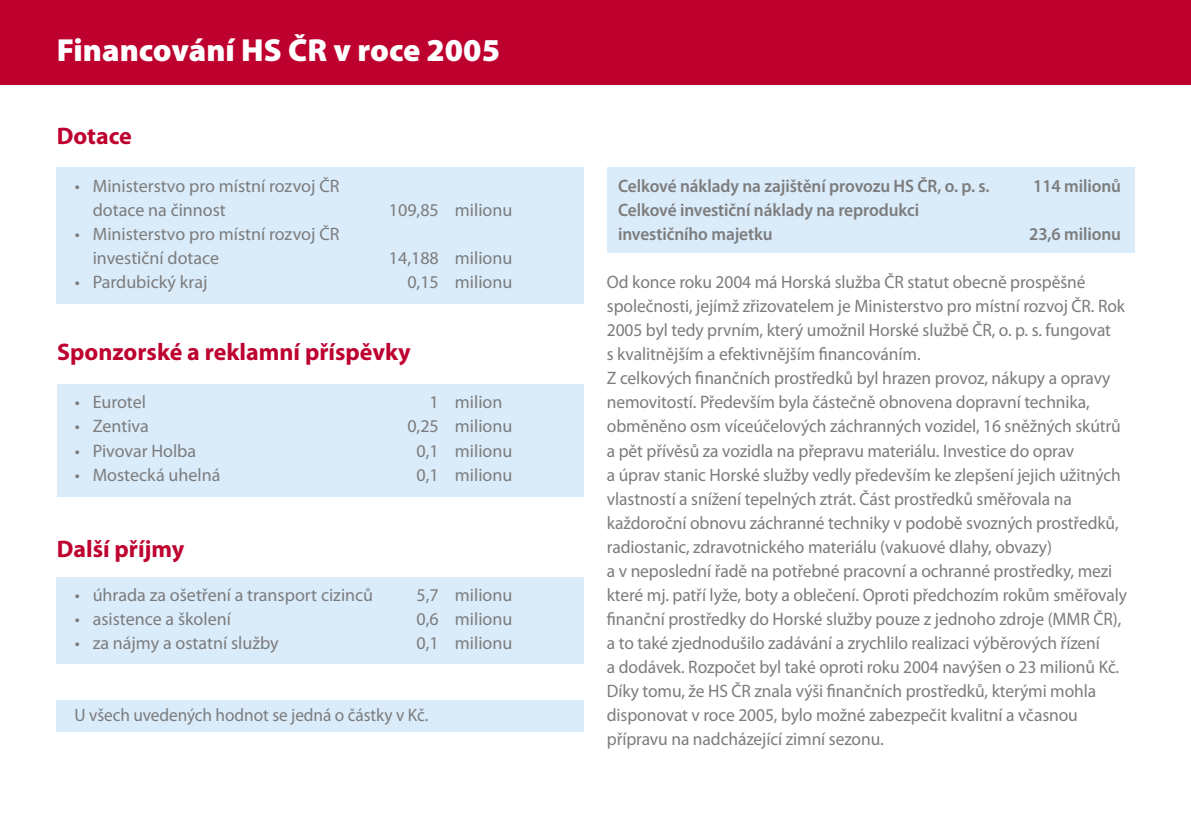
<style>
.page{position:relative;width:1191px;height:840px;background:#fff}
.page>*{position:absolute;margin:0;border:0;box-sizing:border-box;transform-origin:0 0}
.t1{font:900 32px "Myriad Pro";color:#fff}
.t2{font:700 24px "Myriad Pro";color:#be002f}
.t3{font:18px/24px "Myriad Pro";letter-spacing:-.005em;color:#7c7c7c}
.t4{font:600 18px/24px "Myriad Pro";letter-spacing:-.005em;color:#7c7c7c;scale:.96 1}
.t5{font:18px "Myriad Pro";letter-spacing:-.005em;color:#7c7c7c;scale:.96 1}
</style>
<div class="page">
<div style="left:0;top:0;width:1191px;height:85px;background:#be002f"></div>
<div style="left:57px;top:167px;width:527px;height:136px;background:#daebfa"></div>
<div style="left:57px;top:383px;width:526px;height:113px;background:#daebfa"></div>
<div style="left:57px;top:577px;width:527px;height:86px;background:#daebfa"></div>
<div style="left:607px;top:167px;width:527px;height:85px;background:#daebfa"></div>
<div style="left:57px;top:700px;width:527px;height:31px;background:#daebfa"></div>
<h1 class="t1" style="left:57px;top:32px;width:445px">Financování HS ČR v roce 2005</h1>
<h2 class="t2" style="left:57px;top:123px;width:77px">Dotace</h2>
<p class="t3" style="left:93px;top:174px;width:248px;text-indent:-18px">• Ministerstvo pro místní rozvoj ČR dotace na činnost</p>
<p class="t3" style="left:93px;top:222px;width:248px;text-indent:-18px">• Ministerstvo pro místní rozvoj ČR investiční dotace</p>
<p class="t3" style="left:389px;top:198px;width:125px">109,85 milionu</p>
<p class="t3" style="left:389px;top:246px;width:125px">14,188 milionu</p>
<p class="t3" style="left:75px;top:270px;width:134px">• Pardubický kraj</p>
<p class="t3" style="left:407px;top:270px;width:106px">0,15 milionu</p>
<h2 class="t2" style="left:57px;top:338px;width:355px">Sponzorské a reklamní příspěvky</h2>
<p class="t3" style="left:75px;top:390px;width:73px">• Eurotel</p>
<p class="t3" style="left:429px;top:390px;width:74px">1 milion</p>
<p class="t3" style="left:75px;top:414px;width:76px">• Zentiva</p>
<p class="t3" style="left:407px;top:414px;width:106px">0,25 milionu</p>
<p class="t3" style="left:75px;top:438px;width:123px">• Pivovar Holba</p>
<p class="t3" style="left:416px;top:438px;width:97px">0,1 milionu</p>
<p class="t3" style="left:75px;top:462px;width:147px">• Mostecká uhelná</p>
<p class="t3" style="left:416px;top:462px;width:97px">0,1 milionu</p>
<h2 class="t2" style="left:57px;top:535px;width:129px">Další příjmy</h2>
<p class="t3" style="left:75px;top:582px;width:300px">• úhrada za ošetření a transport cizinců</p>
<p class="t3" style="left:416px;top:582px;width:97px">5,7 milionu</p>
<p class="t3" style="left:75px;top:606px;width:158px">• asistence a školení</p>
<p class="t3" style="left:416px;top:606px;width:97px">0,6 milionu</p>
<p class="t3" style="left:75px;top:630px;width:205px">• za nájmy a ostatní služby</p>
<p class="t3" style="left:416px;top:630px;width:97px">0,1 milionu</p>
<p class="t5" style="left:75px;top:704px;width:370px">U všech uvedených hodnot se jedná o částky v Kč.</p>
<p class="t4" style="left:618px;top:174px;width:388px">Celkové náklady na zajištění provozu HS ČR, o. p. s.</p>
<p class="t4" style="left:1033px;top:174px;width:93px">114 milionů</p>
<p class="t4" style="left:618px;top:198px;width:315px">Celkové investiční náklady na reprodukci investičního majetku</p>
<p class="t4" style="left:1029px;top:222px;width:97px">23,6 milionu</p>
<p class="t3" style="left:607px;top:270px;width:522px">Od konce roku 2004 má Horská služba ČR statut obecně prospěšné společnosti, jejímž zřizovatelem je Ministerstvo pro místní rozvoj ČR. Rok 2005 byl tedy prvním, který umožnil Horské službě ČR, o. p. s. fungovat<br>s kvalitnějším a efektivnějším financováním.<br>Z celkových finančních prostředků byl hrazen provoz, nákupy a opravy nemovitostí. Především byla částečně obnovena dopravní technika, obměněno osm víceúčelových záchranných vozidel, 16 sněžných skútrů a pět přívěsů za vozidla na přepravu materiálu. Investice do oprav<br>a úprav stanic Horské služby vedly především ke zlepšení jejich užitných vlastností a snížení tepelných ztrát. Část prostředků směřovala na každoroční obnovu záchranné techniky v podobě svozných prostředků, radiostanic, zdravotnického materiálu (vakuové dlahy, obvazy)<br>a v neposlední řadě na potřebné pracovní a ochranné prostředky, mezi které mj. patří lyže, boty a oblečení. Oproti předchozím rokům směřovaly finanční prostředky do Horské služby pouze z jednoho zdroje (MMR ČR), a to také zjednodušilo zadávání a zrychlilo realizaci výběrových řízení<br>a dodávek. Rozpočet byl také oproti roku 2004 navýšen o 23 milionů Kč.<br>Díky tomu, že HS ČR znala výši finančních prostředků, kterými mohla disponovat v roce 2005, bylo možné zabezpečit kvalitní a včasnou přípravu na nadcházející zimní sezonu.</p>
</div>
